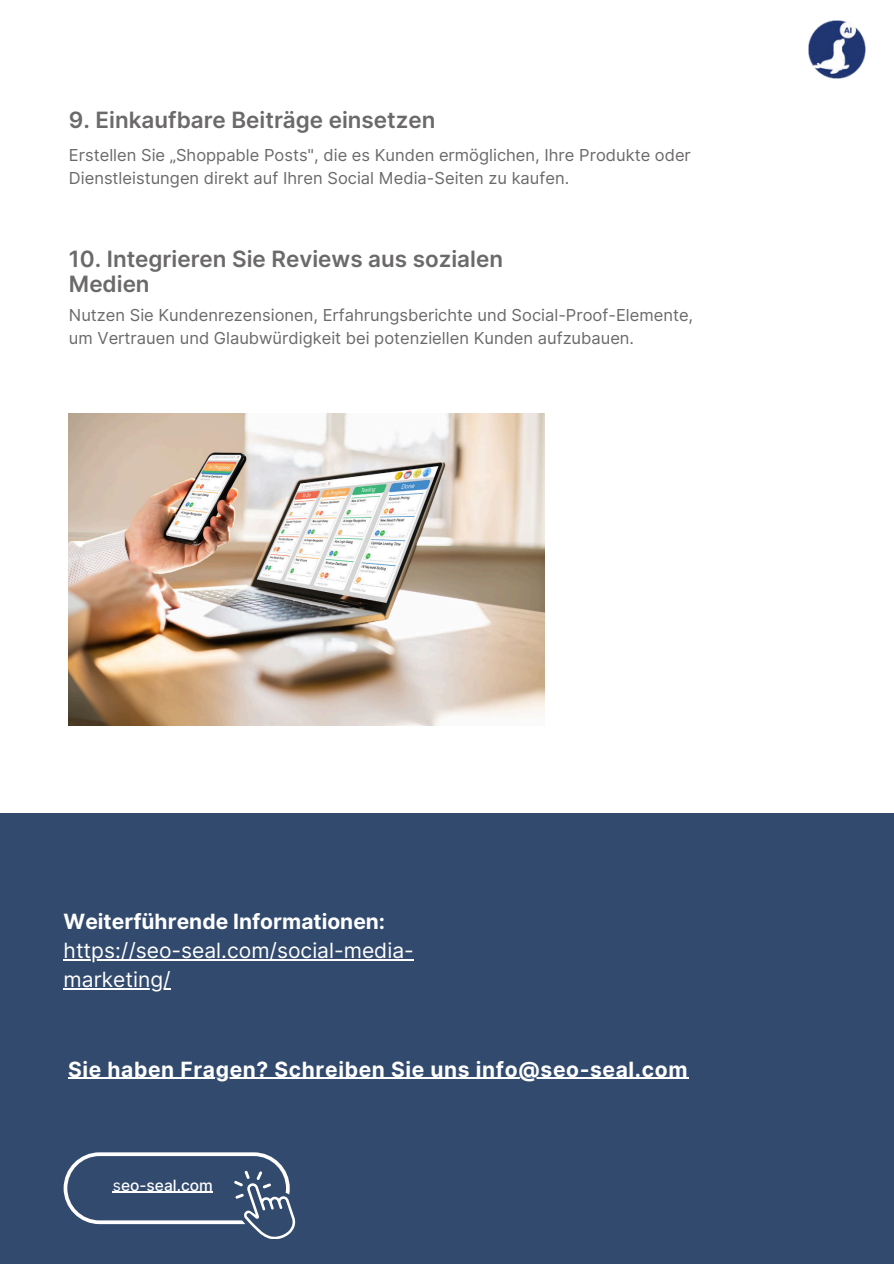
<style>
.page{position:relative;width:894px;height:1264px;background:#fff}
.page>*{position:absolute;margin:0;border:0;box-sizing:border-box;transform-origin:0 0}
.t1{font:600 22.5px/24.8px "Inter";color:#6b6969}
.t2{font:700 21px "Inter";letter-spacing:.03em;color:#fff}
.t3{font:21px/29.2px "Inter";color:#fff}
.t4{font:700 21px "Inter";color:#fff}
.t5{font:16.5px/22.5px "Inter";color:#6b6969}
.t6{font:500 15.45px "Inter";color:#fff}
.s1{font-weight:400}
</style>
<div class="page">
<img style="left:69px;top:413px;width:475px;height:312px">
<div style="left:0;top:812px;width:893px;height:451px;background:#324a6d"></div>
<svg style="left:64px;top:1152px;width:231px;height:86px"></svg>
<hr style="left:121px;top:1191px;width:92px;height:1px;background:#fff">
<hr style="left:68px;top:1077px;width:620px;height:1px;background:#fff">
<hr style="left:64px;top:959px;width:350px;height:1px;background:#fff">
<hr style="left:64px;top:988px;width:107px;height:1px;background:#fff">
<img style="left:808px;top:21px;width:57px;height:57px">
<h1 class="t1" style="left:69px;top:106px;width:368px">9. Einkaufbare Beiträge einsetzen</h1>
<p class="t5" style="left:69px;top:144px;width:623px">Erstellen Sie „Shoppable Posts", die es Kunden ermöglichen, Ihre Produkte oder<br>Dienstleistungen direkt auf Ihren Social Media-Seiten zu kaufen.</p>
<h1 class="t1" style="left:69px;top:246px;width:435px">10. Integrieren Sie Reviews aus sozialen<br>Medien</h1>
<p class="t5" style="left:69px;top:304px;width:625px">Nutzen Sie Kundenrezensionen, Erfahrungsberichte und Social-Proof-Elemente, um Vertrauen und Glaubwürdigkeit bei potenziellen Kunden aufzubauen.</p>
<p class="t4" style="left:64px;top:905px;width:323px">Weiterführende Informationen:</p>
<p class="t3" style="left:64px;top:936px;width:351px">https://seo-seal.com/social-media&shy;marketing/</p>
<p class="t2" style="left:68px;top:1053px;width:620px">Sie haben Fragen? Schreiben Sie uns info@seo-seal.com</p>
<p class="t6" style="left:99px;top:1172px;width:130px">charismarcom.de</p>
<p class="t6" style="left:113px;top:1173px;width:101px"><span class="s1">s</span>eo-seal.com</p>
</div>
